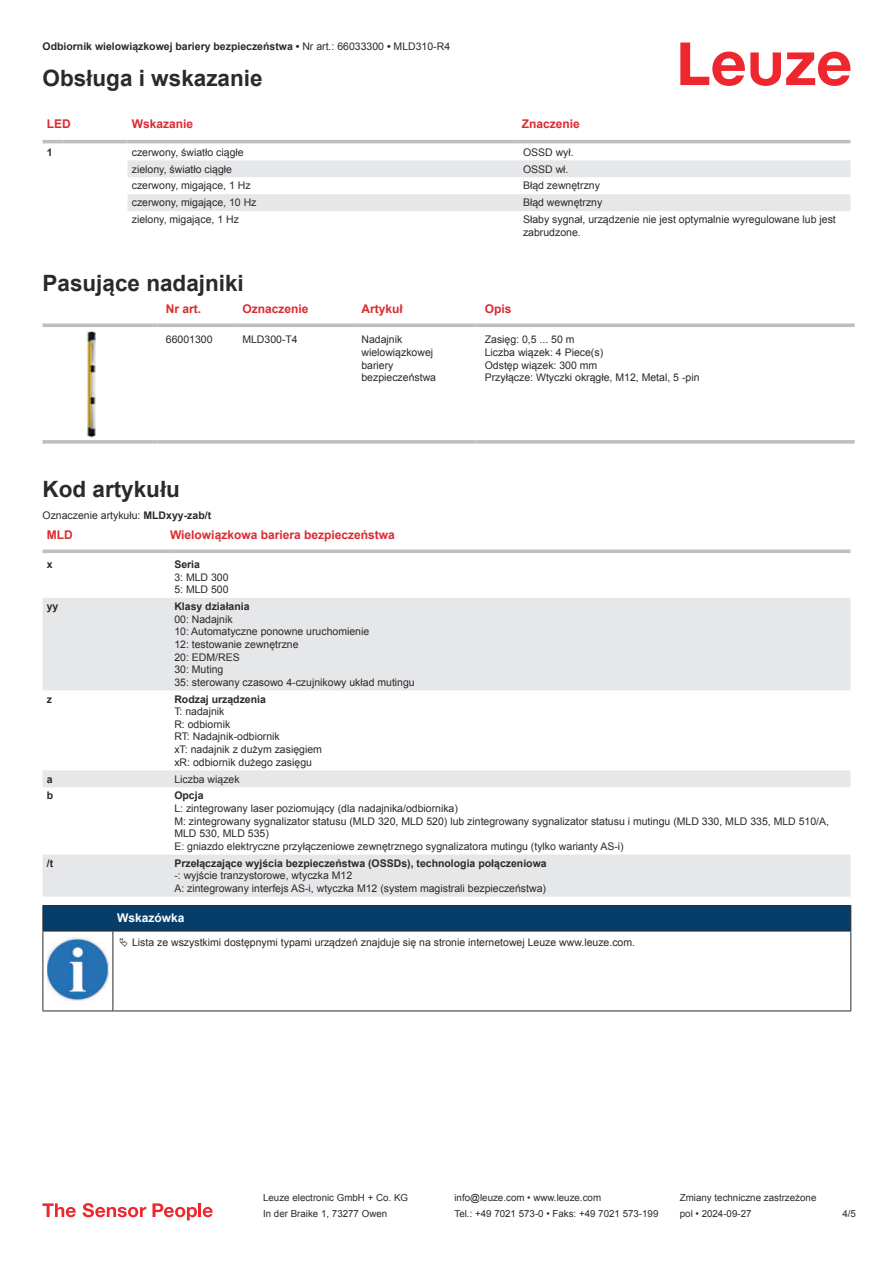
<style>
.page{position:relative;width:893px;height:1263px;background:#fff}
.page>*{position:absolute;margin:0;border:0;box-sizing:border-box;transform-origin:0 0}
.t1{font:700 22.5px "Arial";color:#2b292a}
.t2{font:700 12px "Arial";color:#db2a30}
.t3{font:700 12px "Arial";color:#fff}
.t4{font:10.5px/12.6px "Arial";color:#2b292a}
.t5{font:700 10.5px "Arial";color:#2b292a}
.t6{font:9.75px "Arial";color:#2b292a}
.s1{font-weight:400}
.s2{font-weight:700}
</style>
<div class="page">
<svg style="left:680px;top:43px;width:170px;height:43px"></svg>
<svg style="left:43px;top:143px;width:807px;height:68px"></svg>
<svg style="left:128px;top:160px;width:722px;height:51px"></svg>
<hr style="left:43px;top:140px;width:21px;height:3px;background:#bdbfc1">
<hr style="left:64px;top:140px;width:64px;height:3px;background:#bdbfc1">
<hr style="left:128px;top:140px;width:391px;height:3px;background:#bdbfc1">
<hr style="left:519px;top:140px;width:331px;height:3px;background:#bdbfc1">
<svg style="left:43px;top:323px;width:114px;height:4px"></svg>
<svg style="left:157px;top:323px;width:77px;height:4px"></svg>
<svg style="left:234px;top:323px;width:119px;height:4px"></svg>
<svg style="left:353px;top:323px;width:123px;height:4px"></svg>
<svg style="left:476px;top:323px;width:379px;height:4px;background:#c4c6c8"></svg>
<svg style="left:43px;top:440px;width:114px;height:4px"></svg>
<svg style="left:157px;top:440px;width:77px;height:4px"></svg>
<svg style="left:234px;top:440px;width:119px;height:4px"></svg>
<svg style="left:353px;top:440px;width:123px;height:4px"></svg>
<svg style="left:476px;top:440px;width:379px;height:4px;background:#c3c5c7"></svg>
<img style="left:87px;top:331px;width:9px;height:107px">
<svg style="left:43px;top:598px;width:807px;height:299px;fill:#eeeff0"></svg>
<svg style="left:43px;top:549px;width:127px;height:4px"></svg>
<svg style="left:170px;top:549px;width:680px;height:4px;background:#c6c7c9"></svg>
<svg style="left:43px;top:1203px;width:33px;height:14px"></svg>
<svg style="left:83px;top:1203px;width:63px;height:14px"></svg>
<svg style="left:153px;top:1203px;width:44px;height:17px"></svg>
<hr style="left:198px;top:1203px;width:3px;height:14px;background:#ed272d">
<svg style="left:203px;top:1207px;width:10px;height:10px"></svg>
<hr style="left:43px;top:931px;width:70px;height:1px;background:#2b292a">
<svg style="left:43px;top:905px;width:808px;height:26px;background:#083c65"></svg>
<hr style="left:113px;top:931px;width:738px;height:1px;background:#2b292a">
<hr style="left:43px;top:931px;width:1px;height:75px;background:#2b292a">
<hr style="left:113px;top:931px;width:1px;height:75px;background:#2b292a">
<hr style="left:850px;top:931px;width:1px;height:75px;background:#2b292a">
<hr style="left:43px;top:1010px;width:70px;height:1px;background:#2b292a">
<hr style="left:113px;top:1010px;width:738px;height:1px;background:#2b292a">
<img style="left:47px;top:937px;width:61px;height:63px">
<p class="t5" style="left:43px;top:39px;width:409px">Odbiornik wielowiązkowej bariery bezpieczeństwa • <span class="s1">Nr art.: 66033300</span> • <span class="s1">MLD310-R4</span></p>
<h1 class="t1" style="left:43px;top:63px;width:222px">Obsługa i wskazanie</h1>
<p class="t2" style="left:47px;top:119px;width:25px">LED</p>
<p class="t2" style="left:132px;top:115px;width:63px">Wskazanie</p>
<p class="t2" style="left:522px;top:119px;width:60px">Znaczenie</p>
<p class="t5" style="left:47px;top:145px;width:7px">1</p>
<p class="t4" style="left:132px;top:146px;width:113px">czerwony, światło ciągłe</p>
<p class="t4" style="left:523px;top:146px;width:52px">OSSD wył.</p>
<p class="t4" style="left:132px;top:162px;width:102px">zielony, światło ciągłe</p>
<p class="t4" style="left:523px;top:162px;width:47px">OSSD wł.</p>
<p class="t4" style="left:132px;top:179px;width:120px">czerwony, migające, 1 Hz</p>
<p class="t4" style="left:523px;top:179px;width:79px">Błąd zewnętrzny</p>
<p class="t4" style="left:132px;top:196px;width:126px">czerwony, migające, 10 Hz</p>
<p class="t4" style="left:523px;top:196px;width:81px">Błąd wewnętrzny</p>
<p class="t4" style="left:132px;top:213px;width:109px">zielony, migające, 1 Hz</p>
<p class="t4" style="left:523px;top:213px;width:314px">Słaby sygnał, urządzenie nie jest optymalnie wyregulowane lub jest zabrudzone.</p>
<h1 class="t1" style="left:43px;top:267px;width:203px">Pasujące nadajniki</h1>
<p class="t2" style="left:166px;top:300px;width:37px">Nr art.</p>
<p class="t2" style="left:242px;top:304px;width:68px">Oznaczenie</p>
<p class="t2" style="left:361px;top:300px;width:43px">Artykuł</p>
<p class="t2" style="left:485px;top:300px;width:28px">Opis</p>
<p class="t4" style="left:166px;top:334px;width:48px">66001300</p>
<p class="t4" style="left:242px;top:334px;width:57px">MLD300-T4</p>
<p class="t4" style="left:361px;top:333px;width:76px">Nadajnik wielowiązkowej bariery bezpieczeństwa</p>
<p class="t4" style="left:485px;top:333px;width:216px">Zasięg: 0,5 ... 50 m<br>Liczba wiązek: 4 Piece(s)<br>Odstęp wiązek: 300 mm<br>Przyłącze: Wtyczki okrągłe, M12, Metal, 5 -pin</p>
<h1 class="t1" style="left:43px;top:473px;width:139px">Kod artykułu</h1>
<p class="t4" style="left:43px;top:509px;width:170px">Oznaczenie artykułu: <span class="s2">MLDxyy-zab/t</span></p>
<p class="t2" style="left:47px;top:530px;width:27px">MLD</p>
<p class="t2" style="left:170px;top:526px;width:226px">Wielowiązkowa bariera bezpieczeństwa</p>
<p class="t5" style="left:47px;top:557px;width:7px">x</p>
<p class="t5" style="left:174px;top:560px;width:27px">Seria</p>
<p class="t4" style="left:174px;top:572px;width:56px">3: MLD 300<br>5: MLD 500</p>
<p class="t5" style="left:47px;top:602px;width:13px">yy</p>
<p class="t5" style="left:174px;top:599px;width:77px">Klasy działania</p>
<p class="t4" style="left:174px;top:613px;width:242px">00: Nadajnik<br>10: Automatyczne ponowne uruchomienie<br>12: testowanie zewnętrzne<br>20: EDM/RES<br>30: Muting<br>35: sterowany czasowo 4-czujnikowy układ mutingu</p>
<p class="t5" style="left:47px;top:695px;width:7px">z</p>
<p class="t5" style="left:174px;top:691px;width:93px">Rodzaj urządzenia</p>
<p class="t4" style="left:174px;top:705px;width:149px">T: nadajnik<br>R: odbiornik<br>RT: Nadajnik-odbiornik<br>xT: nadajnik z dużym zasięgiem xR: odbiornik dużego zasięgu</p>
<p class="t5" style="left:47px;top:775px;width:7px">a</p>
<p class="t4" style="left:174px;top:772px;width:67px">Liczba wiązek</p>
<p class="t5" style="left:47px;top:792px;width:8px">b</p>
<p class="t5" style="left:174px;top:788px;width:31px">Opcja</p>
<p class="t4" style="left:174px;top:802px;width:656px">L: zintegrowany laser poziomujący (dla nadajnika/odbiornika)<br>M: zintegrowany sygnalizator statusu (MLD 320, MLD 520) lub zintegrowany sygnalizator statusu i mutingu (MLD 330, MLD 335, MLD 510/A, MLD 530, MLD 535)<br>E: gniazdo elektryczne przyłączeniowe zewnętrznego sygnalizatora mutingu (tylko warianty AS-i)</p>
<p class="t5" style="left:47px;top:856px;width:8px">/t</p>
<p class="t5" style="left:174px;top:856px;width:374px">Przełączające wyjścia bezpieczeństwa (OSSDs), technologia połączeniowa</p>
<p class="t4" style="left:174px;top:869px;width:373px">-: wyjście tranzystorowe, wtyczka M12<br>A: zintegrowany interfejs AS-i, wtyczka M12 (system magistrali bezpieczeństwa)</p>
<p class="t3" style="left:117px;top:910px;width:69px">Wskazówka</p>
<p class="t4" style="left:132px;top:936px;width:505px">Lista ze wszystkimi dostępnymi typami urządzeń znajduje się na stronie internetowej Leuze www.leuze.com.</p>
<p class="t6" style="left:263px;top:1191px;width:146px">Leuze electronic GmbH + Co. KG</p>
<p class="t6" style="left:454px;top:1191px;width:148px">info@leuze.com • www.leuze.com</p>
<p class="t6" style="left:680px;top:1191px;width:138px">Zmiany techniczne zastrzeżone</p>
<p class="t6" style="left:263px;top:1207px;width:126px">In der Braike 1, 73277 Owen</p>
<p class="t6" style="left:454px;top:1207px;width:205px">Tel.: +49 7021 573-0 • Faks: +49 7021 573-199</p>
<p class="t6" style="left:680px;top:1207px;width:73px">pol • 2024-09-27</p>
<p class="t6" style="left:842px;top:1210px;width:15px">4 /5</p>
</div>
